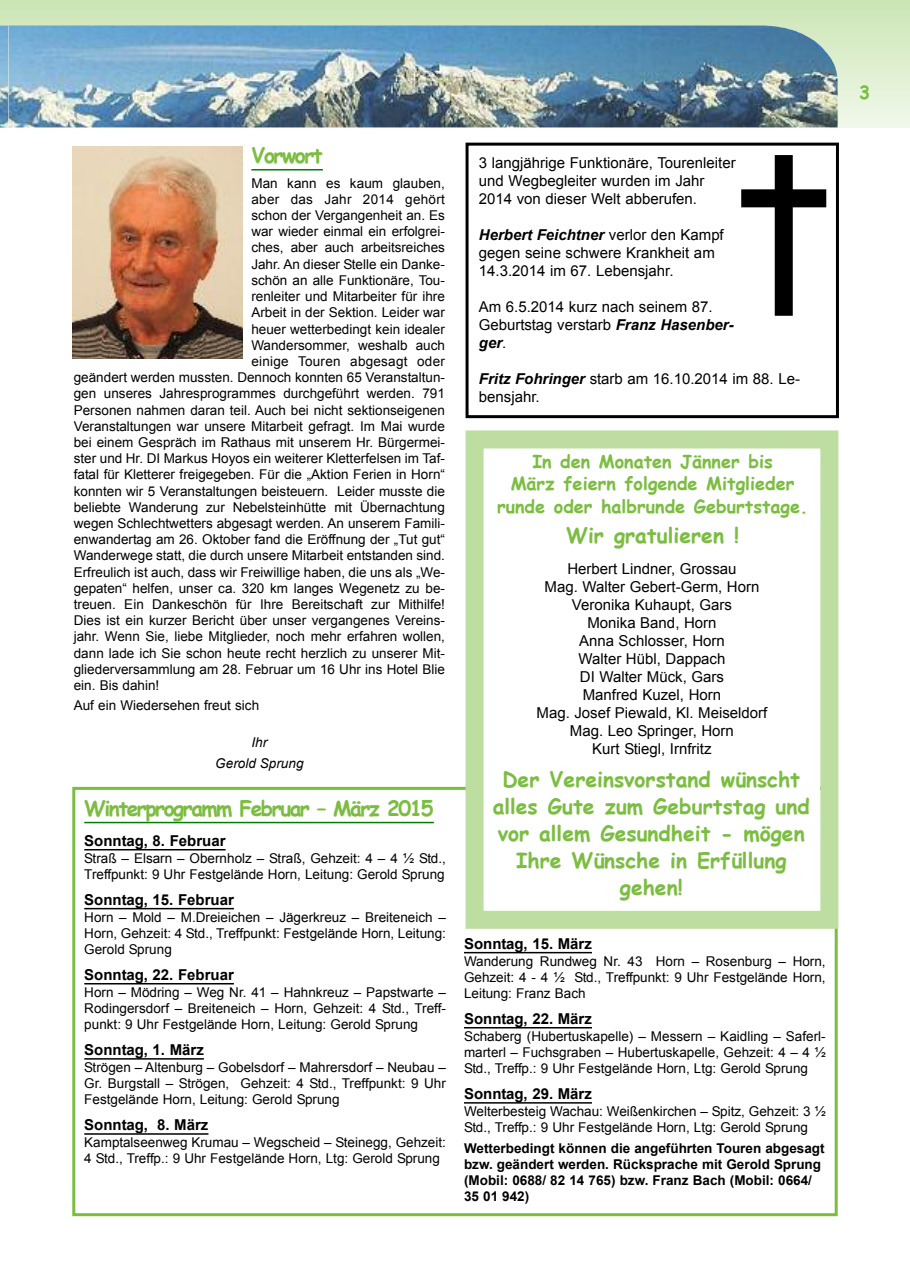
<style>
.page{position:relative;width:910px;height:1280px;background:#fff}
.page>*{position:absolute;margin:0;border:0;box-sizing:border-box;transform-origin:0 0}
.t1{font:700 21px/27px "Comic Sans MS";color:#7bbd41;text-align:center}
.t2{font:700 21px "Comic Sans MS";letter-spacing:-.075em;color:#7bbd41}
.t3{font:700 18px/22.5px "Comic Sans MS";color:#7bbd41;text-align:center}
.t4{font:15px/18px "Arial";color:#000}
.t5{font:700 15px "Arial";color:#000}
.t6{font:13.5px/16.2px "Arial";color:#000;text-align:justify}
.t7{font:700 13.5px/16.2px "Arial";color:#000}
.t8{font:13.5px "Arial";letter-spacing:.02em;color:#000}
.t9{font:italic 13.5px/20.4px "Arial";color:#000;text-align:center}
.s1{font-weight:700;font-style:italic}
</style>
<div class="page">
<div style="left:72px;top:787px;width:766px;height:429px;border:3px solid #7bbd41"></div>
<hr style="left:84px;top:822px;width:350px;height:1px;background:#008000">
<hr style="left:84px;top:849px;width:142px;height:1px;background:#000">
<hr style="left:84px;top:908px;width:150px;height:1px;background:#000">
<hr style="left:84px;top:983px;width:150px;height:1px;background:#000">
<hr style="left:84px;top:1058px;width:120px;height:1px;background:#000">
<hr style="left:84px;top:1133px;width:124px;height:2px;background:#000">
<hr style="left:464px;top:952px;width:128px;height:1px;background:#000">
<hr style="left:464px;top:1027px;width:128px;height:1px;background:#000">
<hr style="left:464px;top:1102px;width:128px;height:1px;background:#000">
<hr style="left:251px;top:169px;width:72px;height:1px;background:#008000">
<div style="left:0;top:0;width:9px;height:128px;background:#cfe7b9"></div>
<div style="left:9px;top:0;width:901px;height:128px;background:linear-gradient(to bottom,#cbe5b4,#f1f8eb)"></div>
<img style="left:0;top:25px;width:838px;height:103px">
<img style="left:9px;top:25px;width:829px;height:102px">
<div style="left:484px;top:448px;width:336px;height:463px;background:#fff"></div>
<div style="left:466px;top:430px;width:372px;height:499px;border:18px solid #bddea0"></div>
<div style="left:484px;top:768px;width:334px;height:136px;background:#fff"></div>
<img style="left:72px;top:146px;width:170px;height:213px">
<div style="left:775px;top:155px;width:18px;height:161px;background:#000"></div>
<div style="left:741px;top:189px;width:85px;height:18px;background:#000"></div>
<div style="left:466px;top:143px;width:373px;height:275px;border:3px solid #000"></div>
<h1 class="t2" style="left:251px;top:140px;width:73px">Vorwort</h1>
<p class="t6" style="left:251px;top:175px;width:195px">Man kann es kaum glauben,</p>
<p class="t8" style="left:251px;top:192px;width:195px">aber das Jahr 2014 gehört</p>
<p class="t6" style="left:251px;top:207px;width:195px">schon der Vergangenheit an. Es</p>
<p class="t6" style="left:251px;top:223px;width:195px">war wieder einmal ein erfolgrei-</p>
<p class="t6" style="left:251px;top:240px;width:195px">ches, aber auch arbeitsreiches</p>
<p class="t6" style="left:251px;top:256px;width:195px">Jahr. An dieser Stelle ein Danke-</p>
<p class="t6" style="left:251px;top:272px;width:195px">schön an alle Funktionäre, Tou-</p>
<p class="t6" style="left:251px;top:288px;width:195px">renleiter und Mitarbeiter für ihre</p>
<p class="t6" style="left:251px;top:304px;width:195px">Arbeit in der Sektion. Leider war</p>
<p class="t6" style="left:251px;top:321px;width:195px">heuer wetterbedingt kein idealer</p>
<p class="t6" style="left:251px;top:337px;width:195px">Wandersommer, weshalb auch</p>
<p class="t8" style="left:251px;top:354px;width:195px">einige Touren abgesagt oder</p>
<p class="t6" style="left:74px;top:369px;width:373px">geändert werden mussten. Dennoch konnten 65 Veranstaltun-</p>
<p class="t6" style="left:74px;top:385px;width:373px">gen unseres Jahresprogrammes durchgeführt werden. 791</p>
<p class="t6" style="left:74px;top:402px;width:373px">Personen nahmen daran teil. Auch bei nicht sektionseigenen</p>
<p class="t6" style="left:74px;top:418px;width:373px">Veranstaltungen war unsere Mitarbeit gefragt. Im Mai wurde</p>
<p class="t6" style="left:74px;top:434px;width:373px">bei einem Gespräch im Rathaus mit unserem Hr. Bürgermei-</p>
<p class="t6" style="left:74px;top:450px;width:373px">ster und Hr. DI Markus Hoyos ein weiterer Kletterfelsen im Taf-</p>
<p class="t6" style="left:74px;top:466px;width:373px">fatal für Kletterer freigegeben. Für die „Aktion Ferien in Horn“</p>
<p class="t6" style="left:74px;top:483px;width:373px">konnten wir 5 Veranstaltungen beisteuern. Leider musste die</p>
<p class="t6" style="left:74px;top:499px;width:373px">beliebte Wanderung zur Nebelsteinhütte mit Übernachtung</p>
<p class="t6" style="left:74px;top:515px;width:373px">wegen Schlechtwetters abgesagt werden. An unserem Famili-</p>
<p class="t6" style="left:74px;top:531px;width:373px">enwandertag am 26. Oktober fand die Eröffnung der „Tut gut“</p>
<p class="t6" style="left:74px;top:547px;width:373px">Wanderwege statt, die durch unsere Mitarbeit entstanden sind.</p>
<p class="t6" style="left:74px;top:564px;width:373px">Erfreulich ist auch, dass wir Freiwillige haben, die uns als „We-</p>
<p class="t6" style="left:74px;top:580px;width:373px">gepaten“ helfen, unser ca. 320 km langes Wegenetz zu be-</p>
<p class="t6" style="left:74px;top:596px;width:373px">treuen. Ein Dankeschön für Ihre Bereitschaft zur Mithilfe!</p>
<p class="t6" style="left:74px;top:612px;width:373px">Dies ist ein kurzer Bericht über unser vergangenes Vereins-</p>
<p class="t6" style="left:74px;top:628px;width:373px">jahr. Wenn Sie, liebe Mitglieder, noch mehr erfahren wollen,</p>
<p class="t6" style="left:74px;top:645px;width:373px">dann lade ich Sie schon heute recht herzlich zu unserer Mit-</p>
<p class="t6" style="left:74px;top:661px;width:373px">gliederversammlung am 28. Februar um 16 Uhr ins Hotel Blie</p>
<p class="t6" style="left:74px;top:677px;width:87px">ein. Bis dahin!</p>
<p class="t6" style="left:74px;top:698px;width:187px">Auf ein Wiedersehen freut sich</p>
<p class="t9" style="left:215px;top:732px;width:90px">Ihr<br>Gerold Sprung</p>
<h1 class="t2" style="left:84px;top:792px;width:351px">Winterprogramm Februar – März 2015</h1>
<p class="t5" style="left:84px;top:832px;width:143px">Sonntag, 8. Februar</p>
<p class="t6" style="left:84px;top:850px;width:363px">Straß – Elsarn – Obernholz – Straß, Gehzeit: 4 – 4 ½ Std.,<br>Treffpunkt: 9 Uhr Festgelände Horn, Leitung: Gerold Sprung</p>
<p class="t5" style="left:84px;top:891px;width:151px">Sonntag, 15. Februar</p>
<p class="t6" style="left:84px;top:909px;width:363px">Horn – Mold – M.Dreieichen – Jägerkreuz – Breiteneich – Horn, Gehzeit: 4 Std., Treffpunkt: Festgelände Horn, Leitung:<br>Gerold Sprung</p>
<p class="t5" style="left:84px;top:966px;width:151px">Sonntag, 22. Februar</p>
<p class="t6" style="left:84px;top:984px;width:363px">Horn – Mödring – Weg Nr. 41 – Hahnkreuz – Papstwarte – Rodingersdorf – Breiteneich – Horn, Gehzeit: 4 Std., Treff&shy;punkt: 9 Uhr Festgelände Horn, Leitung: Gerold Sprung</p>
<p class="t5" style="left:84px;top:1041px;width:121px">Sonntag, 1. März</p>
<p class="t6" style="left:84px;top:1059px;width:363px">Strögen – Altenburg – Gobelsdorf – Mahrersdorf – Neubau – Gr. Burgstall – Strögen, Gehzeit: 4 Std., Treffpunkt: 9 Uhr Festgelände Horn, Leitung: Gerold Sprung</p>
<p class="t5" style="left:84px;top:1116px;width:126px">Sonntag, 8. März</p>
<p class="t6" style="left:84px;top:1134px;width:363px">Kamptalseenweg Krumau – Wegscheid – Steinegg, Gehzeit:<br>4 Std., Treffp.: 9 Uhr Festgelände Horn, Ltg: Gerold Sprung</p>
<p class="t4" style="left:479px;top:154px;width:258px">3 langjährige Funktionäre, Tourenleiter und Wegbegleiter wurden im Jahr<br>2014 von dieser Welt abberufen.</p>
<p class="t4" style="left:479px;top:226px;width:246px"><span class="s1">Herbert Feichtner</span> verlor den Kampf gegen seine schwere Krankheit am<br>14.3.2014 im 67. Lebensjahr.</p>
<p class="t4" style="left:479px;top:298px;width:256px">Am 6.5.2014 kurz nach seinem 87.<br>Geburtstag verstarb <span class="s1">Franz Hasenber&shy;ger</span>.</p>
<p class="t4" style="left:479px;top:370px;width:323px"><span class="s1">Fritz Fohringer</span> starb am 16.10.2014 im 88. Le&shy;bensjahr.</p>
<h2 class="t3" style="left:497px;top:449px;width:312px">In den Monaten Jänner bis<br>März feiern folgende Mitglieder runde oder halbrunde Geburtstage.</h2>
<h1 class="t1" style="left:566px;top:521px;width:174px">Wir gratulieren !</h1>
<p class="t4" style="left:536px;top:560px;width:232px;text-align:center">Herbert Lindner, Grossau<br>Mag. Walter Gebert-Germ, Horn<br>Veronika Kuhaupt, Gars<br>Monika Band, Horn<br>Anna Schlosser, Horn<br>Walter Hübl, Dappach<br>DI Walter Mück, Gars<br>Manfred Kuzel, Horn<br>Mag. Josef Piewald, Kl. Meiseldorf<br>Mag. Leo Springer, Horn<br>Kurt Stiegl, Irnfritz</p>
<h1 class="t1" style="left:493px;top:765px;width:319px">Der Vereinsvorstand wünscht alles Gute zum Geburtstag und vor allem Gesundheit - mögen<br>Ihre Wünsche in Erfüllung gehen!</h1>
<p class="t5" style="left:464px;top:935px;width:129px">Sonntag, 15. März</p>
<p class="t6" style="left:464px;top:953px;width:363px">Wanderung Rundweg Nr. 43 Horn – Rosenburg – Horn, Gehzeit: 4 - 4 ½ Std., Treffpunkt: 9 Uhr Festgelände Horn, Leitung: Franz Bach</p>
<p class="t5" style="left:464px;top:1010px;width:129px">Sonntag, 22. März</p>
<p class="t6" style="left:464px;top:1028px;width:363px">Schaberg (Hubertuskapelle) – Messern – Kaidling – Saferl&shy;marterl – Fuchsgraben – Hubertuskapelle, Gehzeit: 4 – 4 ½ Std., Treffp.: 9 Uhr Festgelände Horn, Ltg: Gerold Sprung</p>
<p class="t5" style="left:464px;top:1085px;width:129px">Sonntag, 29. März</p>
<p class="t6" style="left:464px;top:1103px;width:363px">Welterbesteig Wachau: Weißenkirchen – Spitz, Gehzeit: 3 ½<br>Std., Treffp.: 9 Uhr Festgelände Horn, Ltg: Gerold Sprung</p>
<p class="t7" style="left:464px;top:1140px;width:362px">Wetterbedingt können die angeführten Touren abgesagt bzw. geändert werden. Rücksprache mit Gerold Sprung (Mobil: 0688/ 82 14 765) bzw. Franz Bach (Mobil: 0664/ 35 01 942)</p>
<h2 class="t3" style="left:859px;top:80px;width:12px">3</h2>
</div>
